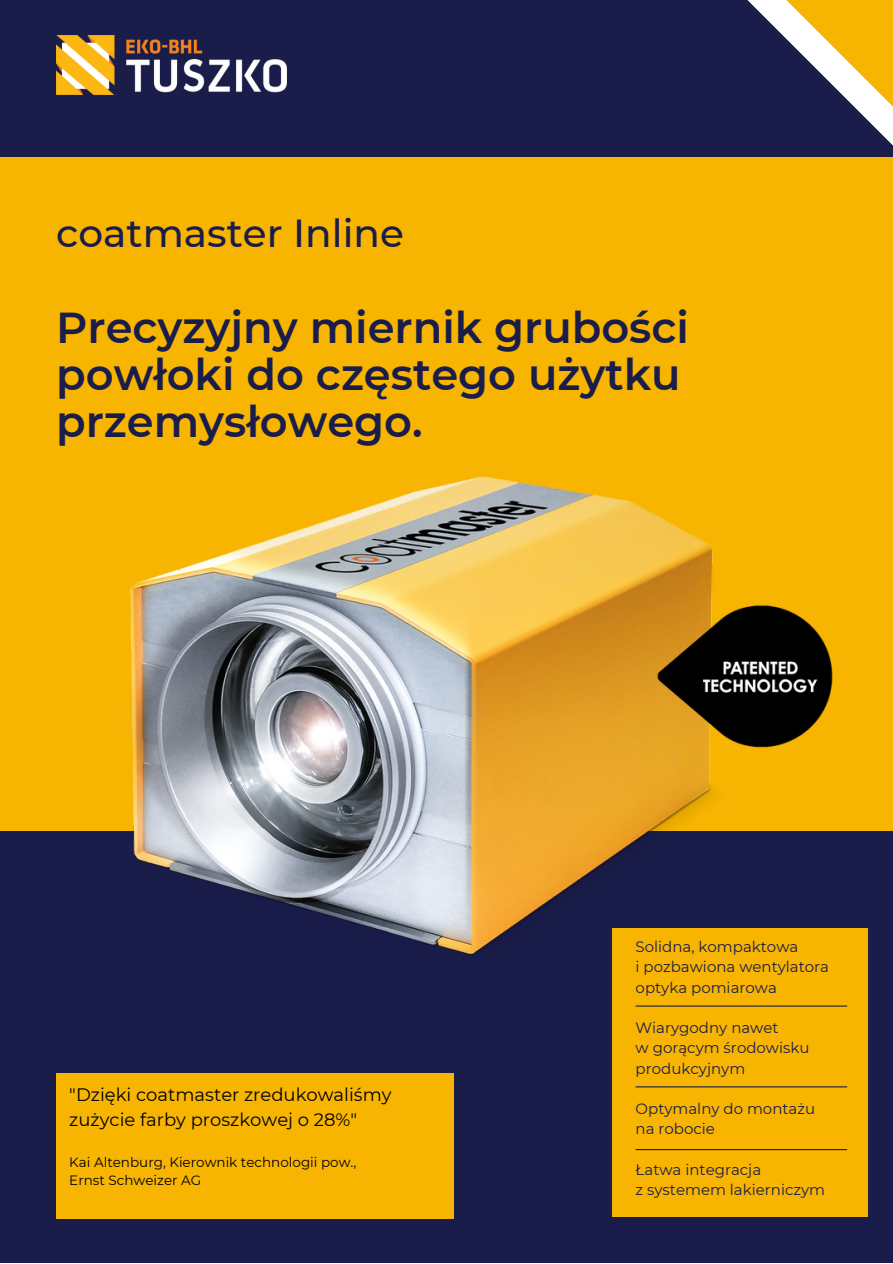
<style>
.page{position:relative;width:893px;height:1264px;background:#fff}
.page>*{position:absolute;margin:0;border:0;box-sizing:border-box;transform-origin:0 0}
.t1{font:600 43.2px/47.2px "Montserrat";color:#1a1d4a}
.t2{font:500 39px "Montserrat";color:#1a1d4a}
.t3{font:18px/24.8px "Montserrat";color:#000}
.t4{font:15px/20.2px "Montserrat";color:#1a1d4a}
.t5{font:13.5px/18px "Montserrat";color:#000}
</style>
<div class="page">
<div style="left:0;top:0;width:892px;height:1262px;background:#1a1d4a"></div>
<svg style="left:747px;top:0;width:145px;height:145px"></svg>
<img style="left:56px;top:36px;width:231px;height:58px">
<div style="left:0;top:157px;width:892px;height:673px;background:#f7b401"></div>
<div style="left:56px;top:1072px;width:397px;height:146px;background:#f7b401"></div>
<div style="left:612px;top:927px;width:255px;height:289px;background:#f7b401"></div>
<hr style="left:635px;top:1005px;width:212px;height:1px;background:#1a1d4a">
<hr style="left:635px;top:1086px;width:212px;height:1px;background:#1a1d4a">
<hr style="left:635px;top:1148px;width:212px;height:2px;background:#1a1d4a">
<img style="left:104px;top:476px;width:745px;height:480px">
<h2 class="t2" style="left:56px;top:209px;width:349px">coatmaster Inline</h2>
<h1 class="t1" style="left:56px;top:304px;width:634px">Precyzyjny miernik grubości powłoki do częstego użytku przemysłowego.</h1>
<p class="t3" style="left:69px;top:1082px;width:324px">"Dzięki coatmaster zredukowaliśmy zużycie farby proszkowej o 28%"</p>
<p class="t5" style="left:69px;top:1152px;width:288px">Kai Altenburg, Kierownik technologii pow.,<br>Ernst Schweizer AG</p>
<p class="t4" style="left:635px;top:936px;width:195px">Solidna, kompaktowa<br>i pozbawiona wentylatora optyka pomiarowa</p>
<p class="t4" style="left:635px;top:1017px;width:175px">Wiarygodny nawet<br>w gorącym środowisku produkcyjnym</p>
<p class="t4" style="left:635px;top:1098px;width:181px">Optymalny do montażu na robocie</p>
<p class="t4" style="left:635px;top:1159px;width:191px">Łatwa integracja<br>z systemem lakierniczym</p>
</div>
